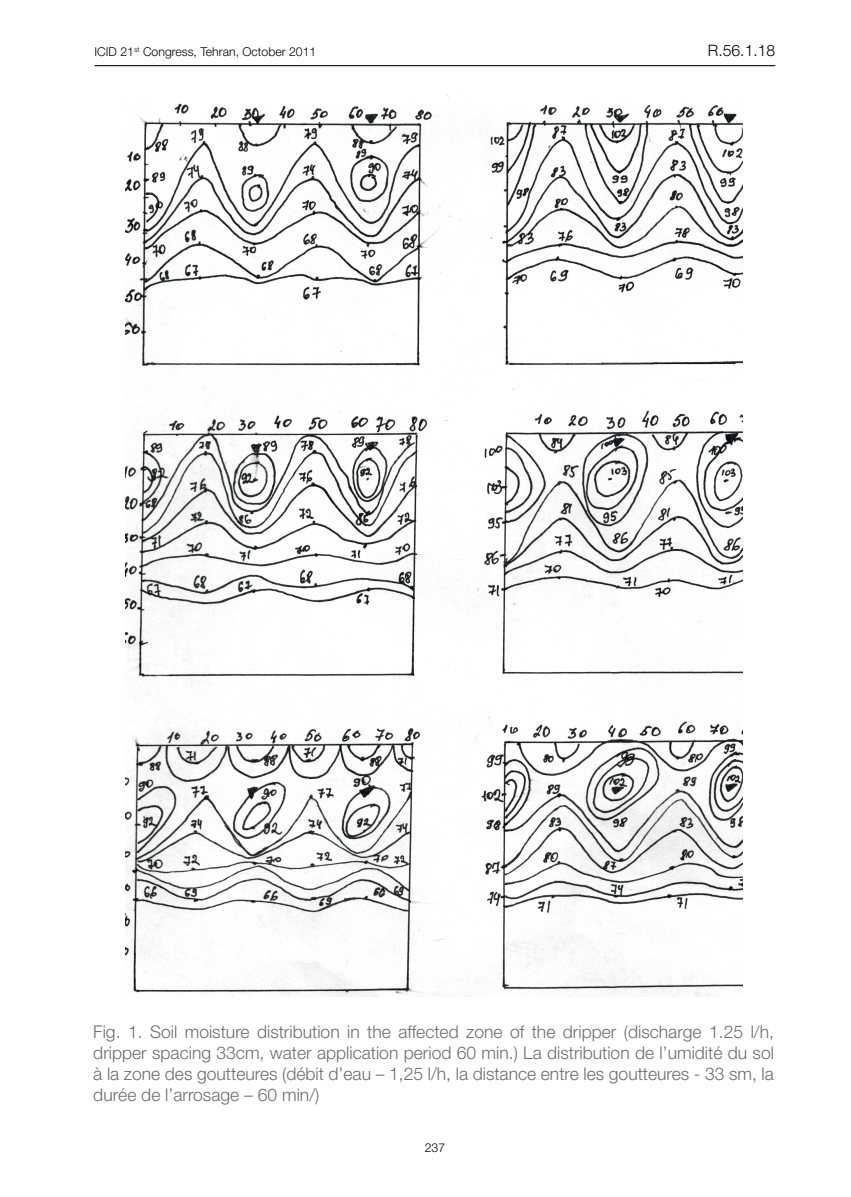
<style>
.page{position:relative;width:851px;height:1197px;background:#fff}
.page>*{position:absolute;margin:0;border:0;box-sizing:border-box;transform-origin:0 0}
.t1{font:300 17.5px/21px "Helvetica Neue";color:#6c6d70;text-align:justify}
.t2{font:300 15.75px "Helvetica Neue";color:#040503}
.t3{font:300 12.25px "Helvetica Neue";color:#040503}
</style>
<div class="page">
<hr style="left:94px;top:65px;width:681px;height:1px;background:#231f20">
<img style="left:125px;top:94px;width:617px;height:902px">
<p class="t3" style="left:95px;top:45px;width:223px">ICID 21<sup>st</sup> Congress, Tehran, October 2011</p>
<p class="t2" style="left:707px;top:41px;width:69px">R.56.1.18</p>
<p class="t1" style="left:93px;top:1021px;width:682px">Fig. 1. Soil moisture distribution in the affected zone of the dripper (discharge 1.25 l/h, dripper spacing 33cm, water application period 60 min.) La distribution de l’umidité du sol à la zone des goutteures (débit d’eau – 1,25 l/h, la distance entre les goutteures - 33 sm, la durée de l’arrosage – 60 min/)</p>
<p class="t3" style="left:424px;top:1141px;width:22px">237</p>
</div>
